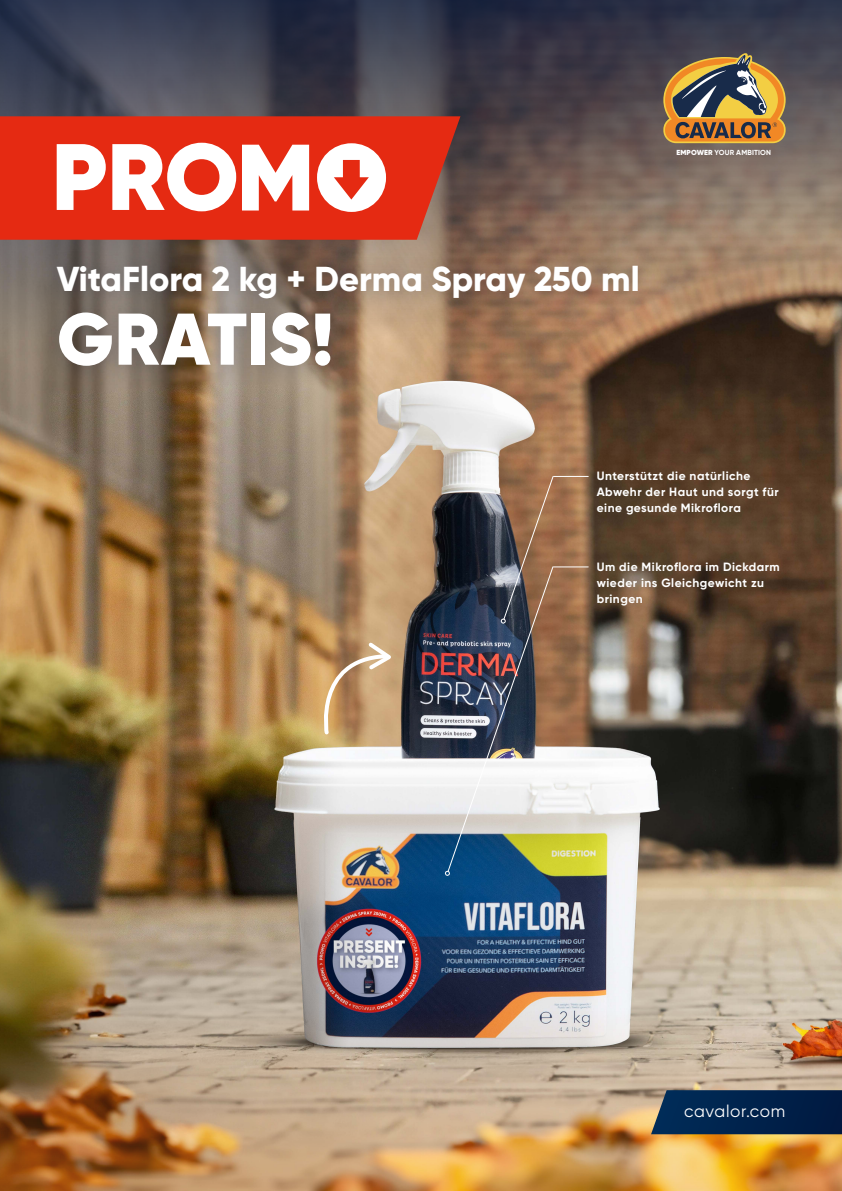
<style>
.page{position:relative;width:842px;height:1191px;background:#fff}
.page>*{position:absolute;margin:0;border:0;box-sizing:border-box;transform-origin:0 0}
.t1{font:900 73px "Gilroy";letter-spacing:.01em;color:#fff}
.t2{font:800 34.6px "Gilroy";color:#fff}
.Body{font:17px "Gilroy";letter-spacing:.04em;color:#fff}
.Body-2{font:700 12px/16px "Gilroy";letter-spacing:.04em;color:#fff}
.t3{font:700 7.3px "Gilroy";letter-spacing:.02em;color:#fff}
.s1{font-weight:900}
</style>
<div class="page">
<img style="left:0;top:454px;width:842px;height:485px">
<svg style="left:0;top:0;width:842px;height:454px;background:#655955"></svg>
<img style="left:0;top:939px;width:842px;height:252px">
<svg style="left:0;top:116px;width:460px;height:124px;background:#db2e17"></svg>
<svg style="left:663px;top:53px;width:123px;height:90px;background:#96784b"></svg>
<svg style="left:651px;top:1090px;width:191px;height:44px;background:#09294e"></svg>
<svg style="left:317px;top:143px;width:69px;height:69px"></svg>
<svg style="left:242px;top:145px;width:67px;height:65px"></svg>
<svg style="left:57px;top:143px;width:179px;height:68px"></svg>
<div style="left:38px;top:247px;width:624px;height:142px;background:#03163c;opacity:.27"></div>
<svg style="left:315px;top:639px;width:82px;height:97px;background:#c69f73"></svg>
<hr style="left:553px;top:476px;width:35px;height:1px;background:#fff">
<svg style="left:444px;top:475px;width:110px;height:402px;background:#717174"></svg>
<hr style="left:553px;top:566px;width:35px;height:1px;background:#fff">
<p class="t3" style="left:676px;top:147px;width:96px"><span class="s1">EMPOWER</span> YOUR AMBITION</p>
<p class="t2" style="left:57px;top:257px;width:584px">VitaFlora 2 kg + Derma Spray 250 ml</p>
<p class="t1" style="left:57px;top:293px;width:278px">GRATIS!</p>
<p class="Body-2" style="left:597px;top:467px;width:183px">Unterstützt die natürliche<br>Abwehr der Haut und sorgt für eine gesunde Mikroflora</p>
<p class="Body-2" style="left:597px;top:558px;width:185px">Um die Mikroflora im Dickdarm wieder ins Gleichgewicht zu bringen</p>
<p class="Body" style="left:684px;top:1100px;width:103px">cavalor.com</p>
</div>
